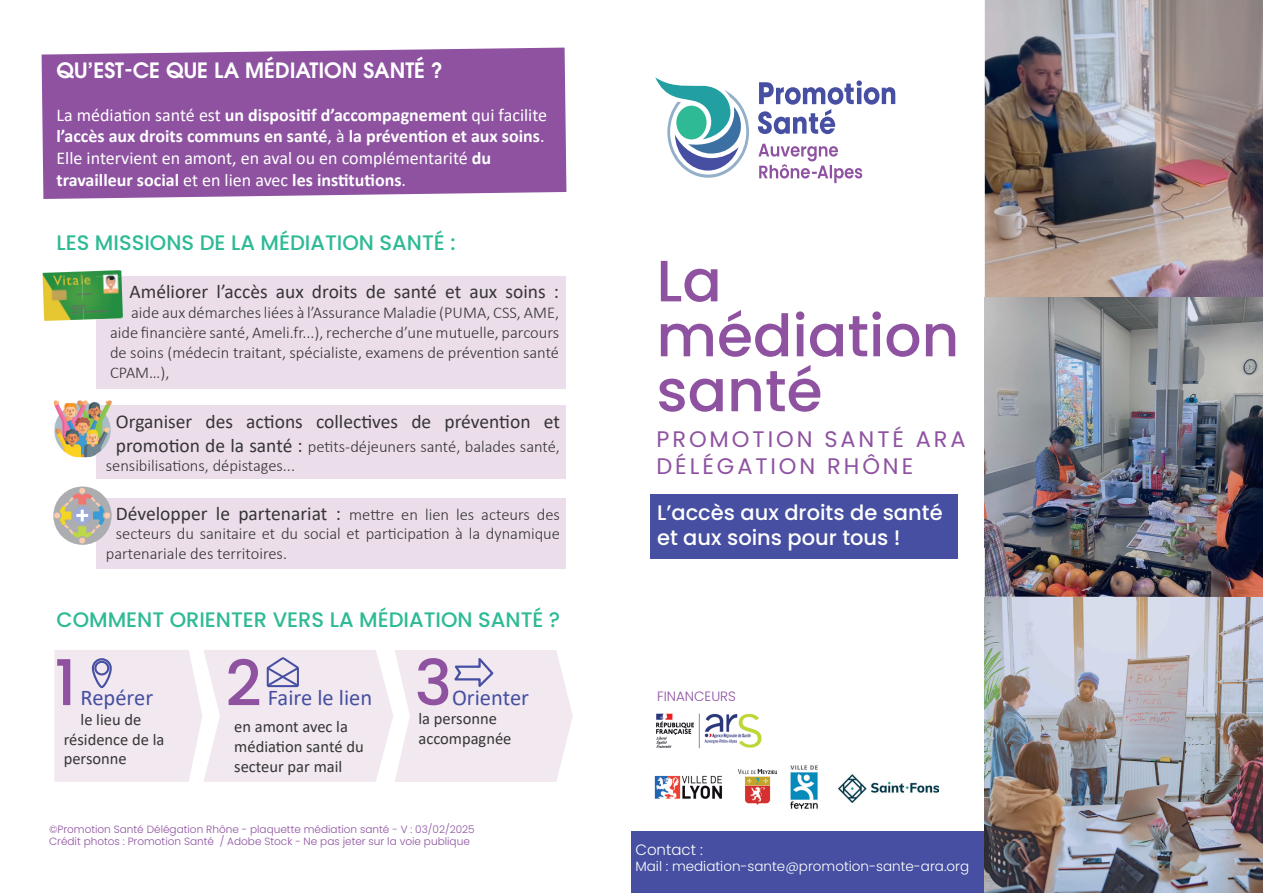
<style>
.page{position:relative;width:1263px;height:893px;background:#fff}
.page>*{position:absolute;margin:0;border:0;box-sizing:border-box;transform-origin:0 0}
.t1{font:500 63px "Poppins";color:#8e52a1}
.t2{font:500 58.2px/54.9px "Poppins";color:#8e52a1}
.t3{font:22.5px/27px "Poppins";letter-spacing:.13em;color:#8e52a1}
.t4{font:22.5px "Calibri";color:#464fa1}
.t5{font:500 21px "Poppins";color:#2dba95}
.t6{font:500 21px/25.2px "Poppins";color:#fff}
.t7{font:600 21px "ITC Avant Garde Std";color:#fff}
.t8{font:19.5px "Calibri";color:#363536}
.t9{font:700 18px/21.6px "Calibri";color:#fff}
.t10{font:300 16.5px/19.8px "Calibri";color:#363536;text-align:justify}
.t11{font:16.5px/19.8px "Calibri";color:#363536}
.t12{font:300 15px "Poppins";color:#fff}
.t13{font:300 13.5px "Poppins";color:#fff}
.t14{font:300 13.5px "Poppins";color:#8e52a1}
.t15{font:300 10.5px/12.6px "Poppins";color:#8e52a1}
.s1{font-weight:400}
.s2{font-weight:400;font-size:19.5px}
</style>
<div class="page">
<div style="left:631px;top:832px;width:409px;height:61px;background:#464fa1"></div>
<div style="left:650px;top:494px;width:308px;height:65px;background:#464fa1"></div>
<div style="left:96px;top:498px;width:470px;height:71px;background:#ebddea"></div>
<div style="left:96px;top:406px;width:470px;height:73px;background:#ebddea"></div>
<div style="left:96px;top:276px;width:470px;height:113px;background:#ebddea"></div>
<div style="left:42px;top:48px;width:524px;height:151px;background:#8e52a1"></div>
<svg style="left:54px;top:650px;width:519px;height:132px;background:#f0e8f0"></svg>
<img style="left:42px;top:271px;width:40px;height:50px">
<img style="left:82px;top:270px;width:39px;height:50px">
<img style="left:96px;top:276px;width:27px;height:43px">
<img style="left:54px;top:400px;width:58px;height:57px">
<img style="left:96px;top:406px;width:16px;height:51px">
<svg style="left:53px;top:486px;width:59px;height:59px"></svg>
<div style="left:79px;top:537px;width:6px;height:7px;background:#facbad;border-radius:50%"></div>
<svg style="left:54px;top:488px;width:56px;height:50px;background:#bdbab1"></svg>
<img style="left:656px;top:713px;width:106px;height:36px">
<img style="left:654px;top:775px;width:69px;height:24px">
<img style="left:790px;top:765px;width:28px;height:44px">
<img style="left:739px;top:770px;width:37px;height:35px">
<img style="left:839px;top:774px;width:100px;height:28px">
<img style="left:985px;top:0;width:278px;height:893px">
<svg style="left:655px;top:77px;width:94px;height:101px"></svg>
<svg style="left:758px;top:80px;width:137px;height:54px"></svg>
<svg style="left:758px;top:144px;width:104px;height:39px"></svg>
<p class="t7" style="left:56px;top:56px;width:388px">QU’EST-CE QUE LA MÉDIATION SANTÉ ?</p>
<p class="t9" style="left:56px;top:104px;width:492px"><span class="s1">La médiation santé est</span> un dispositif d’accompagnement <span class="s1">qui facilite </span>l’accès aux droits communs en santé<span class="s1">, à</span> la prévention et aux soins<span class="s1">.<br>Elle intervient en amont, en aval ou en complémentarité</span> du travailleur social <span class="s1">et en lien avec</span> les institutions<span class="s1">.</span></p>
<p class="t5" style="left:56px;top:230px;width:400px">LES MISSIONS DE LA MÉDIATION SANTÉ :</p>
<p class="t8" style="left:130px;top:278px;width:431px">Améliorer l’accès aux droits de santé et aux soins :</p>
<p class="t10" style="left:110px;top:303px;width:451px;text-indent:21px">aide aux démarches liées à l’Assurance Maladie (PUMA, CSS, AME, aide financière santé, Ameli.fr...), recherche d’une mutuelle, parcours de soins (médecin traitant, spécialiste, examens de prévention santé CPAM…),</p>
<p class="t8" style="left:116px;top:408px;width:446px">Organiser des actions collectives de prévention et</p>
<p class="t10" style="left:106px;top:436px;width:456px;text-indent:10px"><span class="s2">promotion de la santé :</span> petits-déjeuners santé, balades santé, sensibilisations, dépistages...</p>
<p class="t10" style="left:116px;top:504px;width:446px"><span class="s2">Développer le partenariat :</span> mettre en lien les acteurs des</p>
<p class="t10" style="left:116px;top:524px;width:446px">secteurs du sanitaire et du social et participation à la dynamique</p>
<p class="t10" style="left:106px;top:544px;width:183px">partenariale des territoires.</p>
<p class="t5" style="left:56px;top:608px;width:505px">COMMENT ORIENTER VERS LA MÉDIATION SANTÉ ?</p>
<h1 class="t1" style="left:54px;top:646px;width:24px">1</h1>
<h3 class="t4" style="left:81px;top:682px;width:74px">Repérer</h3>
<p class="t11" style="left:64px;top:709px;width:102px;text-indent:17px">le lieu de résidence de la personne</p>
<h1 class="t1" style="left:225px;top:647px;width:38px">2</h1>
<h3 class="t4" style="left:268px;top:682px;width:106px">Faire le lien</h3>
<p class="t11" style="left:234px;top:716px;width:131px">en amont avec la médiation santé du secteur par mail</p>
<h1 class="t1" style="left:415px;top:646px;width:39px">3</h1>
<h3 class="t4" style="left:452px;top:681px;width:79px">Orienter</h3>
<p class="t11" style="left:418px;top:709px;width:95px">la personne accompagnée</p>
<p class="t15" style="left:49px;top:823px;width:427px">©Promotion Santé Délégation Rhône - plaquette médiation santé - V : 03/02/2025<br>Crédit photos : Promotion Santé / Adobe Stock - Ne pas jeter sur la voie publique</p>
<h2 class="t2" style="left:656px;top:254px;width:304px">La médiation santé</h2>
<h3 class="t3" style="left:656px;top:425px;width:311px">PROMOTION SANTÉ ARA<br>DÉLÉGATION RHÔNE</h3>
<p class="t6" style="left:657px;top:500px;width:287px">L’accès aux droits de santé et aux soins pour tous !</p>
<p class="t14" style="left:657px;top:689px;width:80px">FINANCEURS</p>
<p class="t12" style="left:635px;top:841px;width:69px">Contact :</p>
<p class="t13" style="left:635px;top:858px;width:335px">Mail : mediation-sante@promotion-sante-ara.org</p>
</div>
